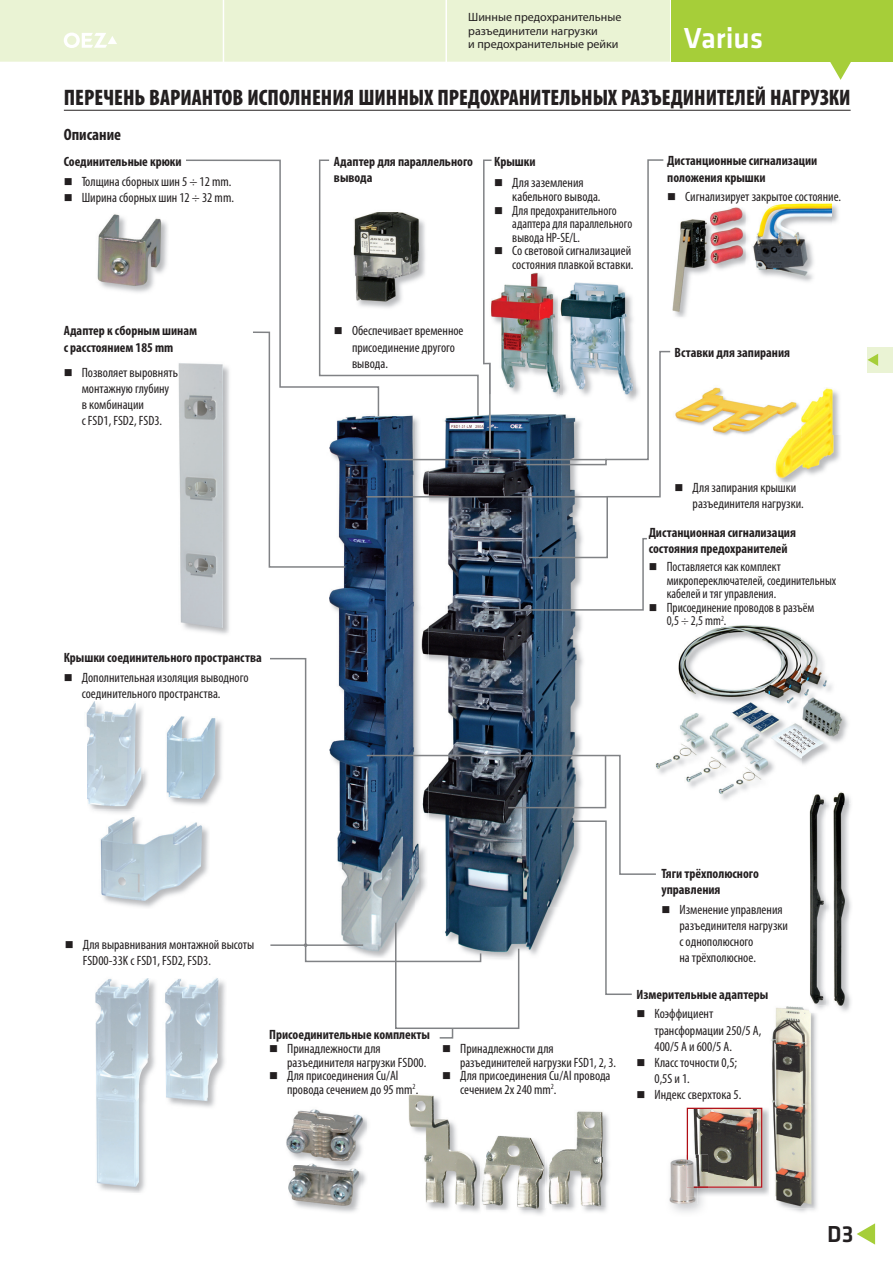
<style>
.page{position:relative;width:893px;height:1263px;background:#fff}
.page>*{position:absolute;margin:0;border:0;box-sizing:border-box;transform-origin:0 0}
.t1{font:500 30px "Klavika";color:#fff}
.t2{font:500 24px "Klavika";color:#231f20}
.t3{font:900 condensed 22.5px "Myriad Pro";color:#231f20;scale:.95 1}
.t4{font:700 condensed 16.5px "Myriad Pro";color:#231f20}
.t5{font:condensed 13.5px/16.2px "Myriad Pro";color:#231f20}
.t6{font:700 condensed 13.5px/16.2px "Myriad Pro";color:#231f20}
.t7{font:condensed 13.5px/13.5px "Myriad Pro";color:#231f20;scale:.95 1}
.t8{font:12px/13.5px "Myriad Pro";color:#231f20}
.t9{font:condensed 7.8px "Myriad Pro";color:#231f20;scale:.95 1}
</style>
<div class="page">
<img style="left:178px;top:418px;width:50px;height:214px">
<img style="left:337px;top:611px;width:79px;height:46px">
<img style="left:416px;top:611px;width:4px;height:46px">
<img style="left:421px;top:611px;width:160px;height:143px">
<div style="left:671px;top:0;width:222px;height:62px;background:#a6ce39"></div>
<svg style="left:830px;top:62px;width:21px;height:18px"></svg>
<svg style="left:857px;top:1223px;width:18px;height:22px"></svg>
<div style="left:0;top:0;width:670px;height:62px;background:#eaf3d4"></div>
<hr style="left:64px;top:110px;width:786px;height:1px;background:#231f20">
<svg style="left:178px;top:159px;width:73px;height:259px"></svg>
<svg style="left:270px;top:657px;width:212px;height:306px"></svg>
<div style="left:867px;top:347px;width:26px;height:26px;background:#eaf3d4"></div>
<svg style="left:867px;top:354px;width:11px;height:12px"></svg>
<img style="left:97px;top:214px;width:71px;height:79px">
<img style="left:287px;top:1110px;width:80px;height:51px">
<img style="left:308px;top:1172px;width:58px;height:41px">
<img style="left:288px;top:1161px;width:74px;height:47px">
<img style="left:166px;top:716px;width:19px;height:42px">
<img style="left:166px;top:758px;width:57px;height:44px">
<img style="left:167px;top:717px;width:56px;height:42px">
<img style="left:100px;top:817px;width:109px;height:91px">
<img style="left:144px;top:770px;width:3px;height:20px">
<img style="left:86px;top:713px;width:1px;height:13px">
<img style="left:87px;top:701px;width:57px;height:109px">
<img style="left:96px;top:979px;width:129px;height:214px">
<img style="left:95px;top:978px;width:41px;height:41px">
<img style="left:184px;top:978px;width:42px;height:41px">
<img style="left:95px;top:1023px;width:1px;height:24px">
<img style="left:669px;top:625px;width:179px;height:175px">
<img style="left:669px;top:625px;width:51px;height:2px">
<img style="left:819px;top:1006px;width:7px;height:3px">
<img style="left:806px;top:789px;width:42px;height:1px">
<img style="left:809px;top:804px;width:17px;height:202px">
<img style="left:841px;top:804px;width:10px;height:208px">
<img style="left:828px;top:804px;width:20px;height:205px">
<svg style="left:806px;top:790px;width:45px;height:14px"></svg>
<img style="left:833px;top:793px;width:15px;height:10px">
<img style="left:789px;top:203px;width:49px;height:79px">
<img style="left:753px;top:203px;width:78px;height:75px">
<img style="left:682px;top:212px;width:64px;height:105px">
<img style="left:746px;top:215px;width:3px;height:46px">
<img style="left:682px;top:208px;width:63px;height:108px">
<img style="left:429px;top:1163px;width:51px;height:49px">
<img style="left:409px;top:1095px;width:70px;height:112px">
<img style="left:500px;top:1210px;width:45px;height:5px">
<img style="left:480px;top:1135px;width:66px;height:75px">
<img style="left:482px;top:1136px;width:3px;height:74px">
<img style="left:552px;top:1115px;width:57px;height:97px">
<img style="left:546px;top:1162px;width:3px;height:30px">
<img style="left:549px;top:1112px;width:57px;height:96px">
<img style="left:801px;top:387px;width:39px;height:48px">
<img style="left:775px;top:435px;width:65px;height:47px">
<img style="left:682px;top:387px;width:85px;height:49px">
<img style="left:767px;top:404px;width:8px;height:20px">
<img style="left:775px;top:401px;width:26px;height:37px">
<img style="left:789px;top:1013px;width:28px;height:199px">
<img style="left:771px;top:1007px;width:43px;height:202px">
<svg style="left:806px;top:1004px;width:13px;height:8px"></svg>
<img style="left:686px;top:1107px;width:83px;height:88px">
<svg style="left:687px;top:1108px;width:75px;height:80px;background:#7e6e65"></svg>
<svg style="left:304px;top:943px;width:3px;height:4px"></svg>
<img style="left:686px;top:1155px;width:22px;height:42px">
<img style="left:687px;top:1155px;width:21px;height:33px">
<img style="left:669px;top:1159px;width:28px;height:45px">
<img style="left:686px;top:1159px;width:11px;height:38px">
<img style="left:687px;top:1159px;width:10px;height:29px">
<div style="left:64px;top:156px;width:122px;height:14px;background:#fff"></div>
<svg style="left:365px;top:754px;width:304px;height:285px"></svg>
<svg style="left:251px;top:159px;width:431px;height:452px"></svg>
<p class="t8" style="left:468px;top:11px;width:155px">Шинные предохранительные разъединители нагрузки<br>и предохранительные рейки</p>
<h1 class="t1" style="left:684px;top:20px;width:81px">Varius</h1>
<h3 class="t3" style="left:64px;top:84px;width:830px">ПЕРЕЧЕНЬ ВАРИАНТОВ ИСПОЛНЕНИЯ ШИННЫХ ПРЕДОХРАНИТЕЛЬНЫХ РАЗЪЕДИНИТЕЛЕЙ НАГРУЗКИ</h3>
<p class="t4" style="left:64px;top:125px;width:59px">Описание</p>
<p class="t6" style="left:64px;top:153px;width:119px">Соединительные крюки</p>
<p class="t5" style="left:82px;top:174px;width:154px">Толщина сборных шин 5 ÷ 12 mm.<br>Ширина сборных шин 12 ÷ 32 mm.</p>
<p class="t6" style="left:64px;top:323px;width:135px">Адаптер к сборным шинам с расстоянием 185 mm</p>
<p class="t5" style="left:82px;top:365px;width:98px">Позволяет выровнять монтажную глубину в комбинации<br>с FSD1, FSD2, FSD3.</p>
<p class="t6" style="left:64px;top:650px;width:200px">Крышки соединительного пространства</p>
<p class="t5" style="left:82px;top:671px;width:168px">Дополнительная изоляция выводного соединительного пространства.</p>
<p class="t6" style="left:334px;top:153px;width:141px">Адаптер для параллельного вывода</p>
<p class="t6" style="left:494px;top:153px;width:43px">Крышки</p>
<p class="t5" style="left:512px;top:177px;width:123px;line-height:13.5px">Для заземления кабельного вывода.<br>Для предохранительного адаптера для параллельного вывода HP-SE/L.<br>Со световой сигнализацией состояния плавкой вставки.</p>
<p class="t5" style="left:352px;top:324px;width:113px">Обеспечивает временное присоединение другого вывода.</p>
<p class="t6" style="left:667px;top:153px;width:152px">Дистанционные сигнализации положения крышки</p>
<p class="t5" style="left:685px;top:189px;width:157px">Сигнализирует закрытое состояние.</p>
<p class="t6" style="left:675px;top:344px;width:117px">Вставки для запирания</p>
<p class="t5" style="left:693px;top:481px;width:113px">Для запирания крышки разъединителя нагрузки.</p>
<p class="t6" style="left:649px;top:524px;width:149px">Дистанционная сигнализация состояния предохранителей</p>
<p class="t7" style="left:667px;top:561px;width:180px">Поставляется как комплект микропереключателей, соединительных кабелей и тяг управления.<br>Присоединение проводов в разъём</p>
<p class="t9" style="left:721px;top:615px;width:5px">2</p>
<p class="t7" style="left:667px;top:615px;width:64px">0,5 2,5 mm .</p>
<p class="t7" style="left:681px;top:615px;width:10px">÷</p>
<p class="t5" style="left:83px;top:937px;width:173px">Для выравнивания монтажной высоты<br>FSD00-33K с FSD1, FSD2, FSD3.</p>
<p class="t6" style="left:269px;top:1026px;width:162px">Присоединительные комплекты</p>
<p class="t5" style="left:287px;top:1043px;width:141px;line-height:13.5px">Принадлежности для разъединителя нагрузки FSD00.<br>Для присоединения Cu/Al провода сечением до 95 mm<sup>2</sup>.</p>
<p class="t5" style="left:460px;top:1043px;width:157px;line-height:13.5px">Принадлежности для разъединителей нагрузки FSD1, 2, 3.<br>Для присоединения Cu/Al провода сечением 2x 240 mm<sup>2</sup>.</p>
<p class="t6" style="left:661px;top:865px;width:99px">Тяги трёхполюсного управления</p>
<p class="t5" style="left:679px;top:902px;width:110px">Изменение управления разъединителя нагрузки с однополюсного<br>на трёхполюсное.</p>
<p class="t6" style="left:636px;top:986px;width:133px">Измерительные адаптеры</p>
<p class="t5" style="left:654px;top:1007px;width:108px">Коэффициент трансформации 250/5 A,<br>400/5 A и 600/5 A.<br>Класс точности 0,5;<br>0,5S и 1.<br>Индекс сверхтока 5.</p>
<h2 class="t2" style="left:827px;top:1219px;width:28px">D3</h2>
</div>
